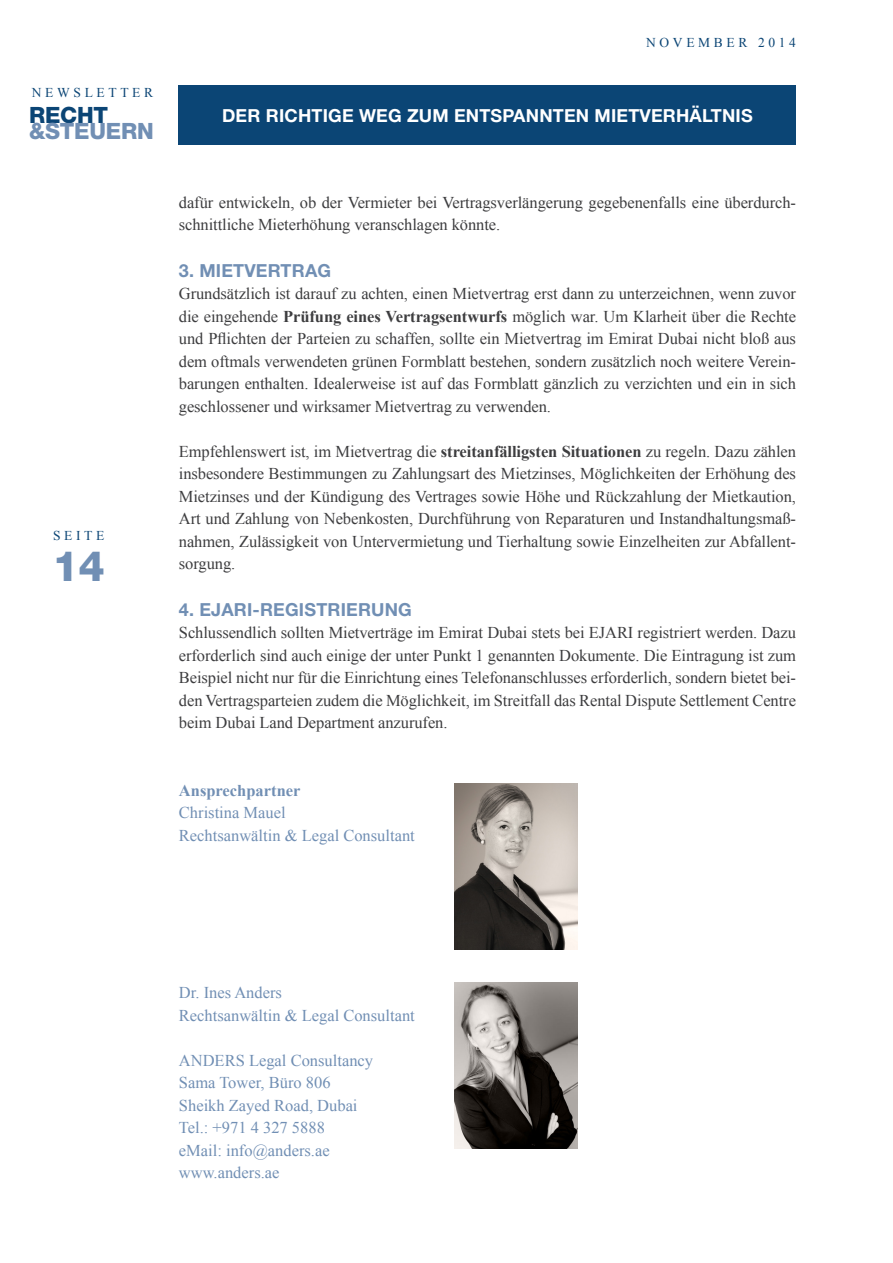
<style>
.page{position:relative;width:893px;height:1263px;background:#fff}
.page>*{position:absolute;margin:0;border:0;box-sizing:border-box;transform-origin:0 0}
.t1{font:800 42px "Helvetica Neue";color:#718fb4}
.t2{font:800 22.5px/16.5px "Helvetica Neue";letter-spacing:-.01em;color:#718fb4}
.t3{font:700 18px "Helvetica Neue";letter-spacing:.01em;color:#fff}
.t4{font:700 18px "Helvetica Neue";letter-spacing:.01em;color:#718fb4}
.t5{font:16.5px/22.5px "Times New Roman";letter-spacing:-.005em;color:#3d3d3f;text-align:justify}
.t6{font:16.5px/22.5px "Times New Roman";color:#718fb4}
.t7{font:13.5px "Times New Roman";letter-spacing:.27em;color:#0b4575}
.s1{color:#0b4575}
.s2{font-weight:700}
</style>
<div class="page">
<div style="left:179px;top:85px;width:617px;height:60px;background:#0b4575"></div>
<img style="left:455px;top:982px;width:122px;height:166px">
<img style="left:455px;top:783px;width:122px;height:166px">
<p class="t7" style="left:32px;top:83px;width:123px">NEWSLETTER</p>
<p class="t2" style="left:29px;top:107px;width:126px"><span class="s1">RECHT </span>&amp;STEUERN</p>
<p class="t7" style="left:53px;top:527px;width:53px">SEITE</p>
<p class="t1" style="left:52px;top:542px;width:54px">14</p>
<p class="t7" style="left:646px;top:34px;width:151px">NOVEMBER 2014</p>
<p class="t3" style="left:222px;top:105px;width:532px">DER RICHTIGE WEG ZUM ENTSPANNTEN MIETVERHÄLTNIS</p>
<p class="t5" style="left:179px;top:191px;width:619px">dafür entwickeln, ob der Vermieter bei Vertragsverlängerung gegebenenfalls eine überdurch&shy;schnittliche Mieterhöhung veranschlagen könnte.</p>
<p class="t4" style="left:179px;top:260px;width:154px">3. MIETVERTRAG</p>
<p class="t5" style="left:179px;top:282px;width:619px">Grundsätzlich ist darauf zu achten, einen Mietvertrag erst dann zu unterzeichnen, wenn zuvor die eingehende <span class="s2">Prüfung eines Vertragsentwurfs</span> möglich war. Um Klarheit über die Rechte und Pflichten der Parteien zu schaffen, sollte ein Mietvertrag im Emirat Dubai nicht bloß aus dem oftmals verwendeten grünen Formblatt bestehen, sondern zusätzlich noch weitere Verein&shy;barungen enthalten. Idealerweise ist auf das Formblatt gänzlich zu verzichten und ein in sich geschlossener und wirksamer Mietvertrag zu verwenden.</p>
<p class="t5" style="left:179px;top:440px;width:619px">Empfehlenswert ist, im Mietvertrag die <span class="s2">streitanfälligsten Situationen</span> zu regeln. Dazu zählen insbesondere Bestimmungen zu Zahlungsart des Mietzinses, Möglichkeiten der Erhöhung des Mietzinses und der Kündigung des Vertrages sowie Höhe und Rückzahlung der Mietkaution, Art und Zahlung von Nebenkosten, Durchführung von Reparaturen und Instandhaltungsmaß&shy;nahmen, Zulässigkeit von Untervermietung und Tierhaltung sowie Einzelheiten zur Abfallent&shy;sorgung.</p>
<p class="t4" style="left:179px;top:599px;width:234px">4. EJARI-REGISTRIERUNG</p>
<p class="t5" style="left:179px;top:621px;width:619px">Schlussendlich sollten Mietverträge im Emirat Dubai stets bei EJARI registriert werden. Dazu erforderlich sind auch einige der unter Punkt 1 genannten Dokumente. Die Eintragung ist zum Beispiel nicht nur für die Einrichtung eines Telefonanschlusses erforderlich, sondern bietet bei&shy;den Vertragsparteien zudem die Möglichkeit, im Streitfall das Rental Dispute Settlement Centre beim Dubai Land Department anzurufen.</p>
<p class="t6" style="left:179px;top:779px;width:237px"><span class="s2">Ansprechpartner<br></span>Christina Mauel<br>Rechtsanwältin &amp; Legal Consultant</p>
<p class="t6" style="left:179px;top:981px;width:237px">Dr. Ines Anders<br>Rechtsanwältin &amp; Legal Consultant</p>
<p class="t6" style="left:179px;top:1049px;width:196px">ANDERS Legal Consultancy<br>Sama Tower, Büro 806<br>Sheikh Zayed Road, Dubai<br>Tel.: +971 4 327 5888<br>eMail: info@anders.ae www.anders.ae</p>
</div>
